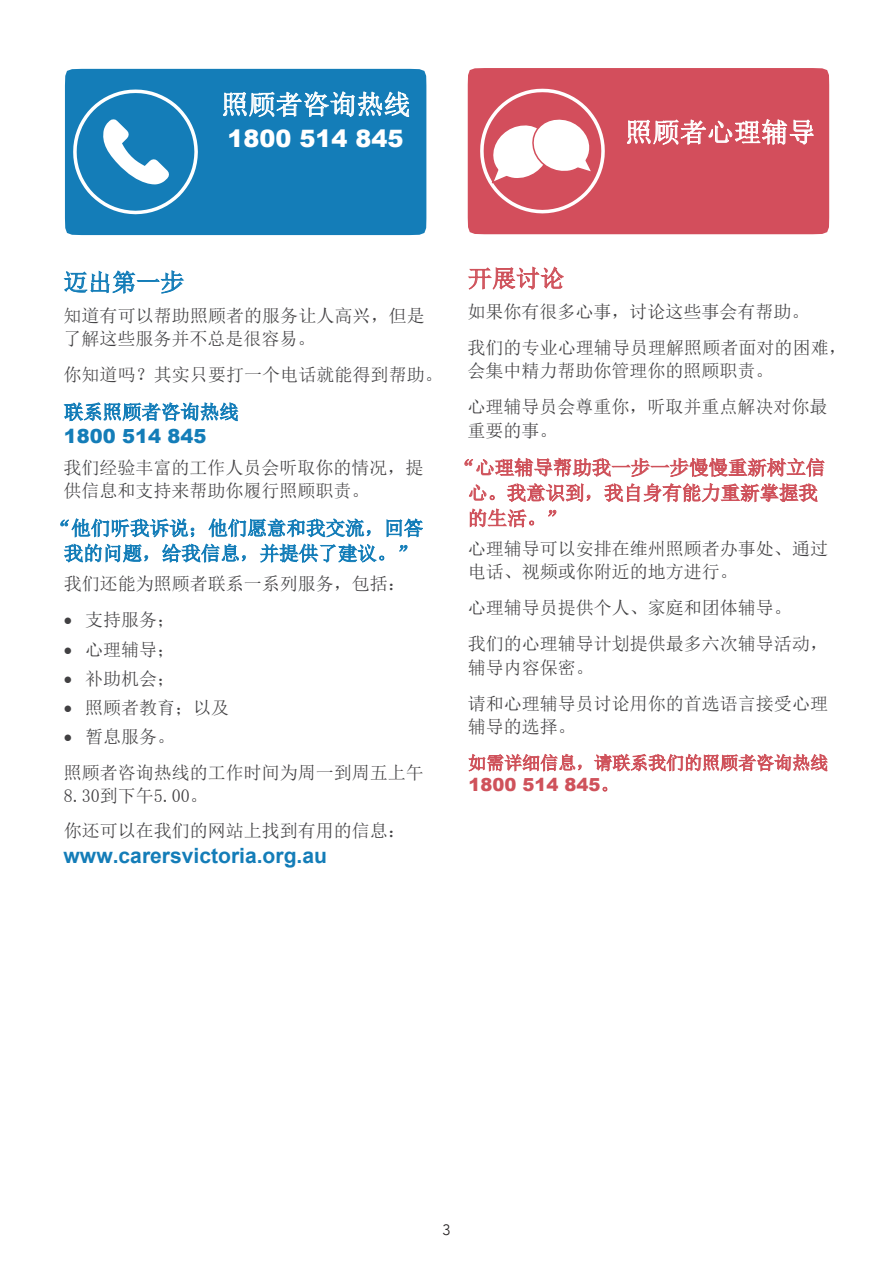
<style>
.page{position:relative;width:893px;height:1263px;background:#fff}
.page>*{position:absolute;margin:0;border:0;box-sizing:border-box;transform-origin:0 0}
.t1{font:27px "Sim Sun";color:#fff}
.t2{font:900 24px "Arial";color:#fff}
.t3{font:24px "Sim Sun";letter-spacing:.01em;color:#147db8}
.t4{font:24px "Sim Sun";color:#cf525b}
.t5{font:700 21px "Arial";color:#147db8}
.t6{font:19.5px/25.2px "Sim Sun";letter-spacing:.01em;color:#147db8;text-align:center}
.t7{font:19.5px/25.3px "Sim Sun";color:#cf525b}
.t8{font:900 19.5px "Arial";color:#147db8}
.t9{font:18px/23.2px "Sim Sun";color:#414042}
.t10{font:18px "Sim Sun";color:#cf525b}
.t11{font:900 18px "Arial";color:#cf525b}
.t12{font:300 15px "Avenir";color:#231f20}
.s1{font-family:"Sim Sun";font-weight:400}
</style>
<div class="page">
<div style="left:468px;top:68px;width:361px;height:166px;background:#d34e5c"></div>
<svg style="left:478px;top:87px;width:129px;height:128px"></svg>
<div style="left:65px;top:69px;width:361px;height:166px;background:#147db8"></div>
<svg style="left:71px;top:88px;width:129px;height:128px"></svg>
<h1 class="t1" style="left:222px;top:91px;width:190px">照顾者咨询热线</h1>
<h2 class="t2" style="left:228px;top:121px;width:178px">1800 514 845</h2>
<h1 class="t1" style="left:625px;top:118px;width:191px">照顾者心理辅导</h1>
<h2 class="t3" style="left:64px;top:270px;width:122px">迈出第一步</h2>
<p class="t9" style="left:64px;top:304px;width:363px">知道有可以帮助照顾者的服务让人高兴，但是了解这些服务并不总是很容易。</p>
<p class="t9" style="left:64px;top:363px;width:381px">你知道吗？其实只要打一个电话就能得到帮助。</p>
<p class="t6" style="left:64px;top:399px;width:176px">联系照顾者咨询热线</p>
<p class="t8" style="left:64px;top:421px;width:144px">1800 514 845</p>
<p class="t9" style="left:64px;top:456px;width:362px">我们经验丰富的工作人员会听取你的情况，提供信息和支持来帮助你履行照顾职责。</p>
<p class="t6" style="left:52px;top:515px;width:373px">“他们听我诉说；他们愿意和我交流，回答我的问题，给我信息，并提供了建议。”</p>
<p class="t9" style="left:64px;top:572px;width:344px">我们还能为照顾者联系一系列服务，包括：</p>
<p class="t9" style="left:64px;top:608px;width:113px">• 支持服务；</p>
<p class="t9" style="left:64px;top:637px;width:113px">• 心理辅导；</p>
<p class="t9" style="left:64px;top:667px;width:113px">• 补助机会；</p>
<p class="t9" style="left:64px;top:696px;width:167px">• 照顾者教育；以及</p>
<p class="t9" style="left:64px;top:719px;width:362px;line-height:35.2px">• 暂息服务。<br>照顾者咨询热线的工作时间为周一到周五上午</p>
<p class="t9" style="left:64px;top:778px;width:344px;line-height:34.7px">8.30到下午5.00。<br>你还可以在我们的网站上找到有用的信息：</p>
<p class="t5" style="left:64px;top:842px;width:265px">www.carersvictoria.org.au</p>
<h2 class="t4" style="left:468px;top:266px;width:98px">开展讨论</h2>
<p class="t9" style="left:468px;top:293px;width:381px;line-height:36.3px">如果你有很多心事，讨论这些事会有帮助。<br>我们的专业心理辅导员理解照顾者面对的困难，</p>
<p class="t9" style="left:468px;top:353px;width:361px;line-height:36.2px">会集中精力帮助你管理你的照顾职责。<br>心理辅导员会尊重你，听取并重点解决对你最</p>
<p class="t9" style="left:468px;top:419px;width:91px">重要的事。</p>
<p class="t7" style="left:468px;top:455px;width:359px;text-indent:-12px">“心理辅导帮助我一步一步慢慢重新树立信心。我意识到，我自身有能力重新掌握我的生活。”</p>
<p class="t9" style="left:468px;top:537px;width:361px">心理辅导可以安排在维州照顾者办事处、通过电话、视频或你附近的地方进行。</p>
<p class="t9" style="left:468px;top:590px;width:361px;line-height:36px">心理辅导员提供个人、家庭和团体辅导。<br>我们的心理辅导计划提供最多六次辅导活动，</p>
<p class="t9" style="left:468px;top:649px;width:361px;line-height:36.2px">辅导内容保密。<br>请和心理辅导员讨论用你的首选语言接受心理</p>
<p class="t9" style="left:468px;top:715px;width:109px">辅导的选择。</p>
<p class="t10" style="left:468px;top:754px;width:362px">如需详细信息，请联系我们的照顾者咨询热线</p>
<p class="t11" style="left:468px;top:771px;width:152px">1800 514 845<span class="s1">。</span></p>
<p class="t12" style="left:443px;top:1221px;width:9px">3</p>
</div>
